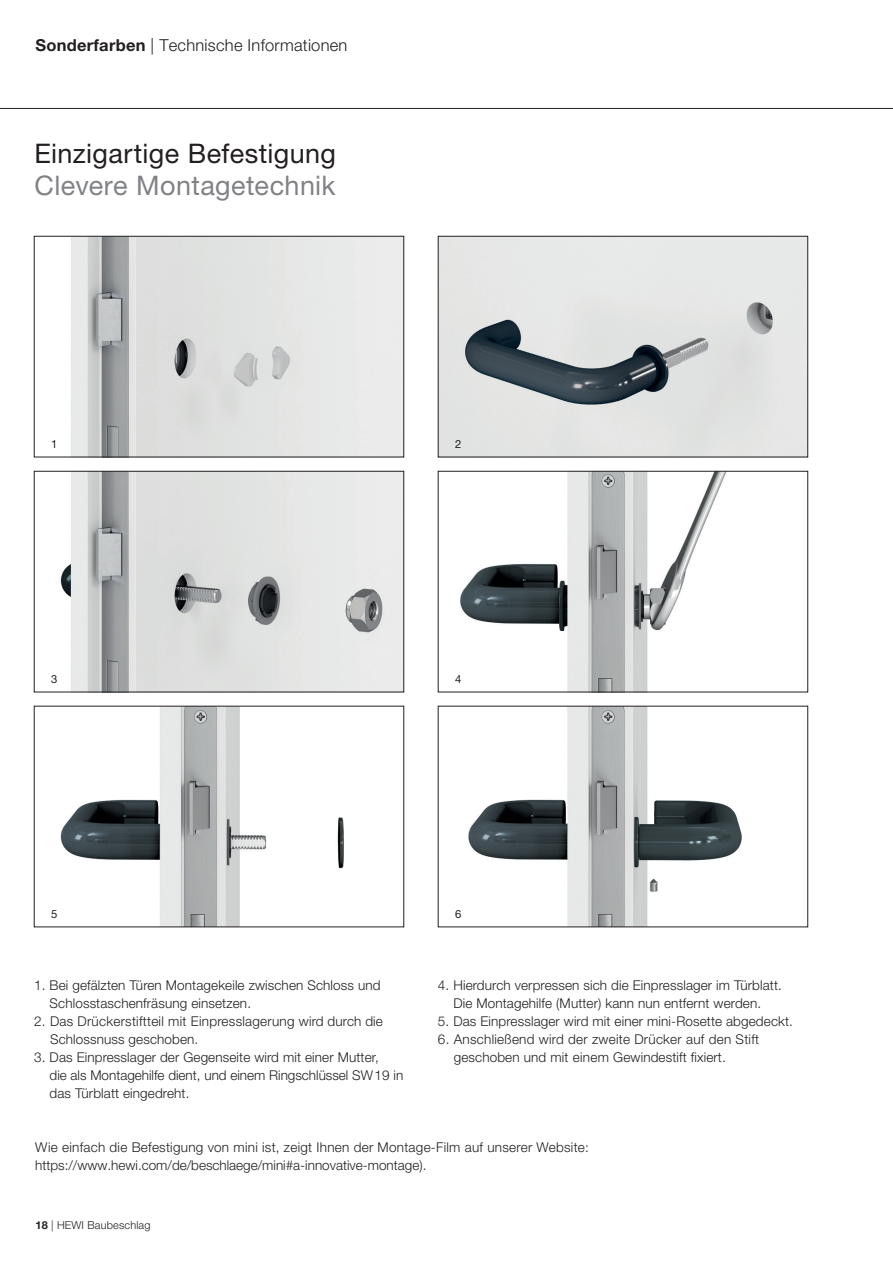
<style>
.page{position:relative;width:893px;height:1263px;background:#fff}
.page>*{position:absolute;margin:0;border:0;box-sizing:border-box;transform-origin:0 0}
.t1{font:27px "Helvetica Neue LT Pro";letter-spacing:.015em;color:#231f20}
.t2{font:27px "Helvetica Neue LT Pro";letter-spacing:.015em;color:#808285}
.t3{font:300 16.5px "Helvetica Neue LT Pro";letter-spacing:.015em;color:#231f20}
.t4{font:300 13.5px/18px "Helvetica Neue LT Pro";letter-spacing:.01em;color:#231f20}
.t5{font:11.25px "Helvetica Neue LT Pro";color:#231f20}
.t6{font:300 10.95px "Helvetica Neue LT Pro";letter-spacing:.015em;color:#231f20}
.s1{font-weight:700}
</style>
<div class="page">
<img style="left:440px;top:238px;width:366px;height:217px">
<div style="left:438px;top:236px;width:370px;height:221px;border:1px solid #231f20"></div>
<img style="left:71px;top:238px;width:331px;height:217px">
<div style="left:34px;top:236px;width:370px;height:221px;border:1px solid #231f20"></div>
<img style="left:460px;top:473px;width:266px;height:217px">
<div style="left:438px;top:471px;width:370px;height:221px;border:1px solid #231f20"></div>
<img style="left:60px;top:473px;width:342px;height:217px">
<div style="left:34px;top:471px;width:370px;height:221px;border:1px solid #231f20"></div>
<img style="left:60px;top:708px;width:284px;height:217px">
<img style="left:468px;top:708px;width:274px;height:217px">
<hr style="left:0;top:108px;width:893px;height:1px;background:#231f20">
<p class="t3" style="left:36px;top:35px;width:313px"><span class="s1">Sonderfarben</span> | Technische Informationen</p>
<h1 class="t1" style="left:35px;top:138px;width:303px">Einzigartige Befestigung</h1>
<h1 class="t2" style="left:35px;top:170px;width:302px">Clevere Montagetechnik</h1>
<p class="t5" style="left:51px;top:437px;width:8px">1</p>
<p class="t5" style="left:455px;top:437px;width:8px">2</p>
<p class="t5" style="left:51px;top:672px;width:8px">3</p>
<p class="t5" style="left:455px;top:672px;width:8px">4</p>
<p class="t5" style="left:51px;top:907px;width:8px">5</p>
<p class="t5" style="left:455px;top:907px;width:8px">6</p>
<p class="t4" style="left:50px;top:976px;width:332px;text-indent:-15px">1. Bei gefälzten Türen Montagekeile zwischen Schloss und<br>Schlosstaschenfräsung einsetzen.</p>
<p class="t4" style="left:50px;top:1012px;width:334px;text-indent:-16px">2. Das Drückerstiftteil mit Einpresslagerung wird durch die<br>Schlossnuss geschoben.</p>
<p class="t4" style="left:50px;top:1048px;width:355px;text-indent:-15px">3. Das Einpresslager der Gegenseite wird mit einer Mutter,<br>die als Montagehilfe dient, und einem Ringschlüssel SW19 in das Türblatt eingedreht.</p>
<p class="t4" style="left:438px;top:976px;width:345px;text-align:center">4. Hierdurch verpressen sich die Einpresslager im Türblatt.<br>Die Montagehilfe (Mutter) kann nun entfernt werden.</p>
<p class="t4" style="left:438px;top:1012px;width:356px">5. Das Einpresslager wird mit einer mini-Rosette abgedeckt.</p>
<p class="t4" style="left:454px;top:1030px;width:307px;text-indent:-16px">6. Anschließend wird der zweite Drücker auf den Stift geschoben und mit einem Gewindestift fixiert.</p>
<p class="t4" style="left:35px;top:1138px;width:555px">Wie einfach die Befestigung von mini ist, zeigt Ihnen der Montage-Film auf unserer Website: https://www.hewi.com/de/beschlaege/mini#a-innovative-montage).</p>
<p class="t6" style="left:36px;top:1218px;width:117px"><span class="s1">18</span> | HEWI Baubeschlag</p>
</div>
